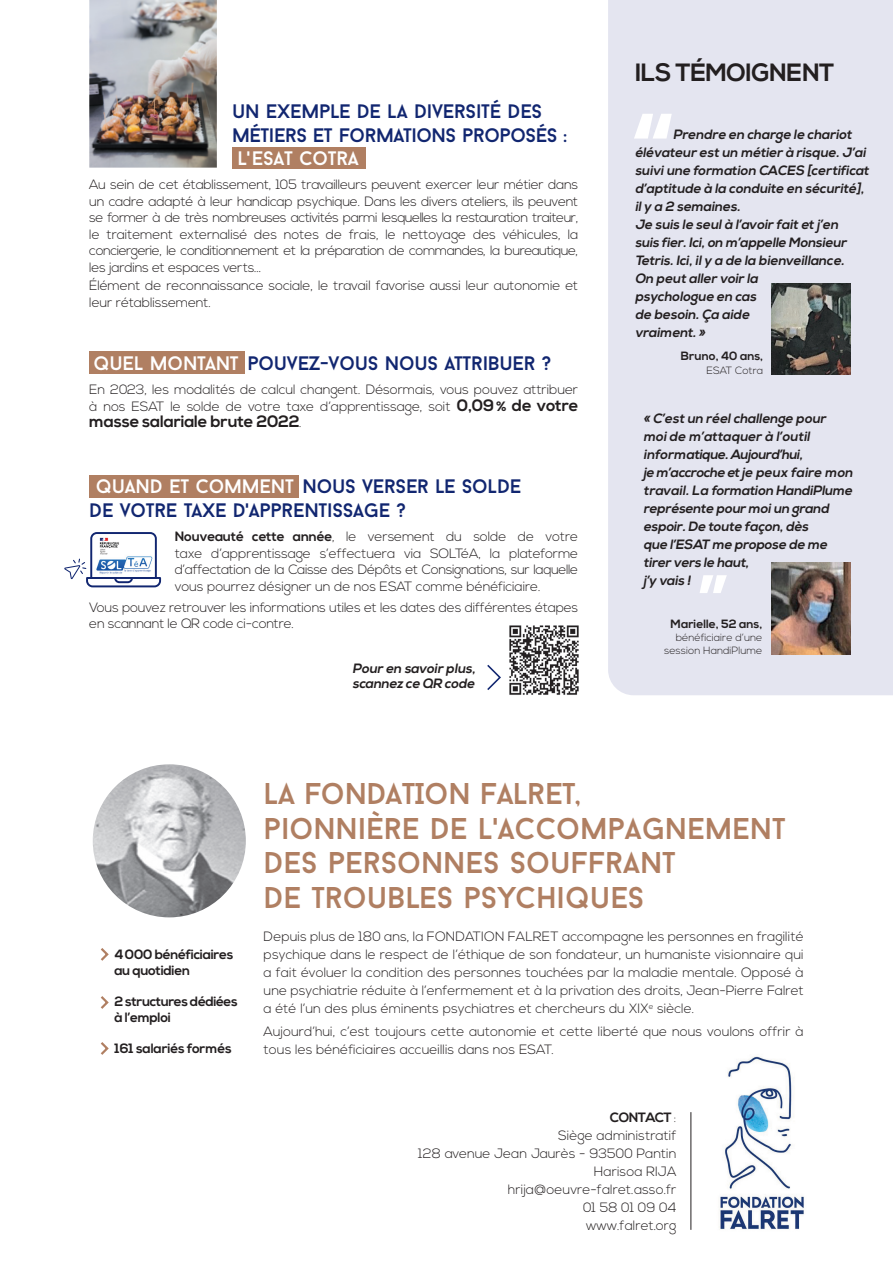
<style>
.page{position:relative;width:893px;height:1263px;background:#fff}
.page>*{position:absolute;margin:0;border:0;box-sizing:border-box;transform-origin:0 0}
.t1{font:30px/34.5px "Baron Neue";color:#b07f62}
.t2{font:700 24.9px "Nexa";letter-spacing:-.02em;color:#231f20}
.t3{font:19.5px/23.4px "Baron Neue";letter-spacing:-.01em;color:#112670}
.t4{font:19.5px "Baron Neue";letter-spacing:-.01em;color:#fff}
.t5{font:700 16.5px "Nexa";letter-spacing:-.01em;color:#231f20}
.t6{font:300 13.5px/18px "Nexa";letter-spacing:-.01em;color:#231f20}
.t7{font:italic 700 13.5px/18px "Nexa";letter-spacing:-.02em;color:#231f20}
.t8{font:700 13.5px/16.2px "Nexa";letter-spacing:-.02em;color:#231f20}
.t9{font:700 12px "Nexa";color:#231f20}
.t10{font:300 10.5px/12.6px "Nexa";color:#231f20;text-align:right}
.s1{color:#fff}
.s2{font-weight:700;font-size:16.5px}
.s3{font-weight:700}
.s4{font-weight:300;font-size:13.5px}
.s5{font-size:12px}
</style>
<div class="page">
<div style="left:232px;top:147px;width:134px;height:22px;background:#b07f62"></div>
<div style="left:89px;top:352px;width:155px;height:22px;background:#b07f62"></div>
<div style="left:89px;top:475px;width:210px;height:22px;background:#b07f62"></div>
<div style="left:608px;top:0;width:285px;height:695px;background:#e4e5f0"></div>
<img style="left:89px;top:0;width:128px;height:168px">
<svg style="left:634px;top:114px;width:38px;height:25px"></svg>
<svg style="left:700px;top:575px;width:27px;height:18px"></svg>
<img style="left:772px;top:563px;width:78px;height:91px">
<img style="left:772px;top:283px;width:78px;height:91px">
<svg style="left:487px;top:664px;width:14px;height:26px"></svg>
<svg style="left:64px;top:532px;width:98px;height:56px"></svg>
<img style="left:93px;top:764px;width:153px;height:153px;border-radius:77px">
<svg style="left:100px;top:948px;width:9px;height:13px"></svg>
<svg style="left:100px;top:996px;width:9px;height:13px"></svg>
<svg style="left:100px;top:1042px;width:9px;height:13px"></svg>
<hr style="left:690px;top:1112px;width:1px;height:118px;background:#231f20">
<img style="left:719px;top:1056px;width:85px;height:174px">
<img style="left:509px;top:625px;width:70px;height:70px">
<h3 class="t3" style="left:232px;top:99px;width:336px">UN EXEMPLE DE LA DIVERSITÉ DES<br>MÉTIERS ET FORMATIONS PROPOSÉS :</h3>
<h3 class="t4" style="left:237px;top:146px;width:123px">L'ESAT COTRA</h3>
<p class="t6" style="left:89px;top:177px;width:491px;line-height:16.5px;text-align:justify">Au sein de cet établissement, 105 travailleurs peuvent exercer leur métier dans un cadre adapté à leur handicap psychique. Dans les divers ateliers, ils peuvent se former à de très nombreuses activités parmi lesquelles la restauration traiteur, le traitement externalisé des notes de frais, le nettoyage des véhicules, la conciergerie, le conditionnement et la préparation de commandes, la bureautique, les jardins et espaces verts…</p>
<p class="t6" style="left:89px;top:278px;width:490px;line-height:17.1px">Élément de reconnaissance sociale, le travail favorise aussi leur autonomie et leur rétablissement.</p>
<h3 class="t3" style="left:94px;top:351px;width:459px"><span class="s1">QUEL MONTANT</span> POUVEZ-VOUS NOUS ATTRIBUER ?</h3>
<p class="t6" style="left:89px;top:382px;width:490px;line-height:16.5px">En 2023, les modalités de calcul changent. Désormais, vous pouvez attribuer à nos ESAT le solde de votre taxe d’apprentissage, soit <span class="s2">0,09</span> <span class="s3">%</span> <span class="s2">de votre</span></p>
<p class="t5" style="left:89px;top:412px;width:214px">masse salariale brute 2022<span class="s4">.</span></p>
<h3 class="t3" style="left:89px;top:474px;width:434px;text-indent:7px"><span class="s1">QUAND ET COMMENT</span> NOUS VERSER LE SOLDE<br>DE VOTRE TAXE D'APPRENTISSAGE ?</h3>
<p class="t6" style="left:175px;top:529px;width:405px;line-height:16.5px;text-align:justify"><span class="s3">Nouveauté cette année</span>, le versement du solde de votre taxe d’apprentissage s’effectuera via SOLTéA, la plateforme d’affectation de la Caisse des Dépôts et Consignations, sur laquelle vous pourrez désigner un de nos ESAT comme bénéficiaire.</p>
<p class="t6" style="left:89px;top:599px;width:490px;line-height:16.5px">Vous pouvez retrouver les informations utiles et les dates des différentes étapes en scannant le QR code ci-contre.</p>
<p class="t7" style="left:352px;top:661px;width:127px;line-height:15.8px">Pour en savoir plus, scannez ce QR code</p>
<h2 class="t2" style="left:635px;top:58px;width:201px">ILS TÉMOIGNENT</h2>
<p class="t7" style="left:635px;top:126px;width:238px;text-indent:38px">Prendre en charge le chariot élévateur est un métier à risque.J’ai suiviune formation CACES [certificat d’aptitude à la conduite en sécurité], ily a 2 semaines.<br>Je suis le seulà l’avoir fait et j ’en<br>suis fier.Ici,on m’appelle Monsieur<br>Tetris.Ici,ily a de la bienveillance.<br>On peut aller voir la<br>psychologue en cas<br>de besoin.Ça aide<br>vraiment.»</p>
<p class="t9" style="left:681px;top:349px;width:84px">Bruno, 40 ans,</p>
<p class="t10" style="left:706px;top:364px;width:58px">ESAT Cotra</p>
<p class="t7" style="left:643px;top:410px;width:213px">« C’est un réelchallenge pour moide m’attaquer à l’outil informatique.Aujourd’hui,<br>je m’accroche etje peux faire mon travail.La formation HandiPlume représente pour moiun grand espoir.De toute façon,dès<br>que l’ESAT me propose de me tirer vers le haut,<br>j ’y vais !</p>
<p class="t9" style="left:670px;top:617px;width:93px">Marielle, 52 ans,</p>
<p class="t10" style="left:664px;top:632px;width:100px">bénéficiaire d’une session HandiPlume</p>
<p class="t8" style="left:115px;top:946px;width:120px">4 000 bénéficiaires au quotidien</p>
<p class="t8" style="left:115px;top:994px;width:125px">2 structures dédiées à l’emploi</p>
<p class="t8" style="left:115px;top:1041px;width:119px">161 salariés formés</p>
<h1 class="t1" style="left:264px;top:776px;width:523px">LA FONDATION FALRET,<br>PIONNIÈRE DE L'ACCOMPAGNEMENT<br>DES PERSONNES SOUFFRANT<br>DE TROUBLES PSYCHIQUES</h1>
<p class="t6" style="left:264px;top:928px;width:542px;text-align:justify">Depuis plus de 180 ans, la FONDATION FALRET accompagne les personnes en fragilité psychique dans le respect de l’éthique de son fondateur, un humaniste visionnaire qui a fait évoluer la condition des personnes touchées par la maladie mentale. Opposé à une psychiatrie réduite à l’enfermement et à la privation des droits, Jean-Pierre Falret a été l’un des plus éminents psychiatres et chercheurs du XIX<sup>e</sup> siècle.</p>
<p class="t6" style="left:264px;top:1022px;width:542px">Aujourd’hui, c’est toujours cette autonomie et cette liberté que nous voulons offrir à tous les bénéficiaires accueillis dans nos ESAT.</p>
<p class="t6" style="left:418px;top:1109px;width:260px;text-align:right"><span class="s3">CONTACT</span> <span class="s5">:<br></span>Siège administratif<br>128 avenue Jean Jaurès - 93500 Pantin<br>Harisoa RIJA<br>hrija@oeuvre-falret.asso.fr<br>01 58 01 09 04<br>www.falret.org</p>
</div>
